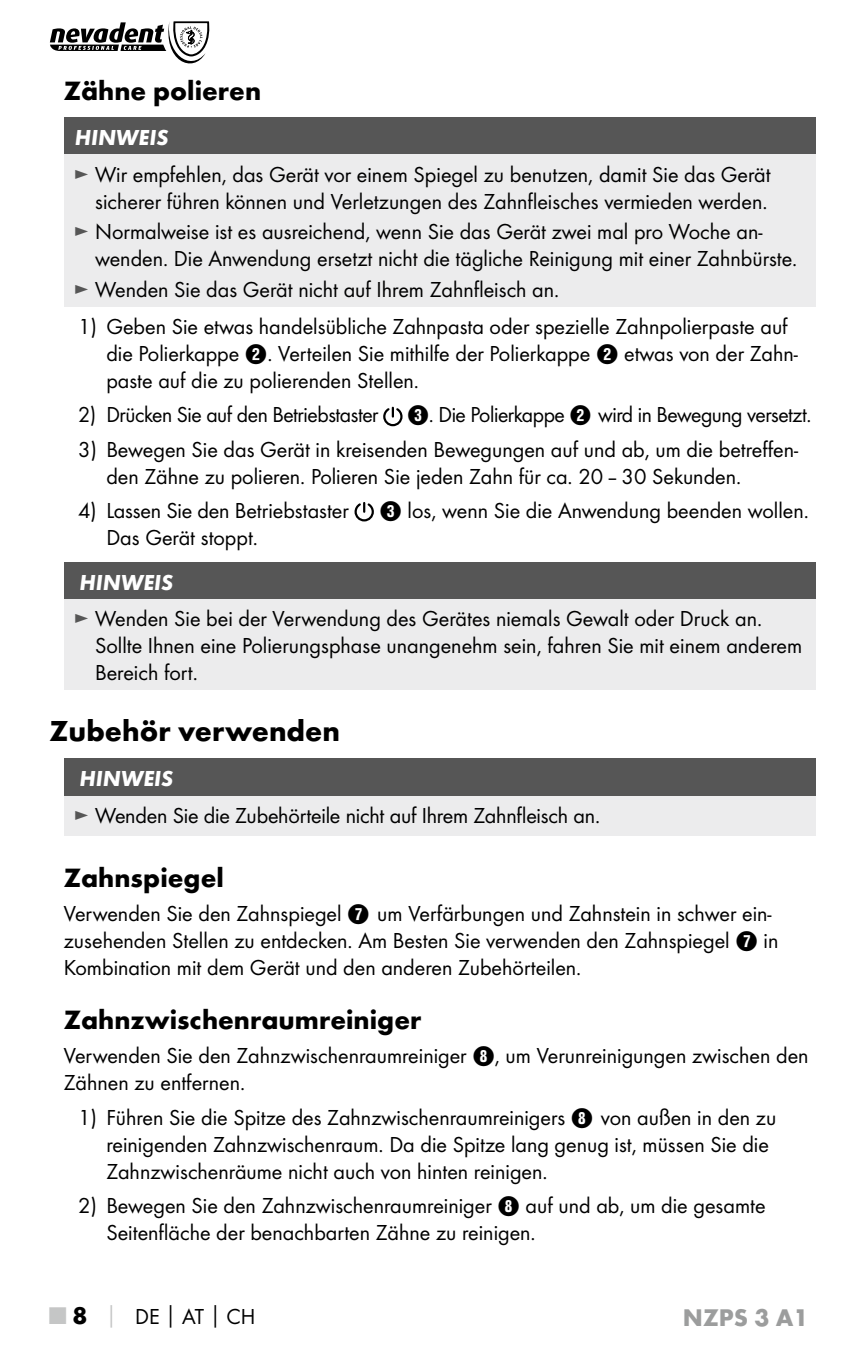
<style>
.page{position:relative;width:851px;height:1347px;background:#fff}
.page>*{position:absolute;margin:0;border:0;box-sizing:border-box;transform-origin:0 0}
.t1{font:700 30px "Futura";color:#000}
.t2{font:700 27.5px "Futura";color:#000}
.t3{font:700 25px "Futura";color:#9c9d9d}
.t4{font:22.5px/27px "Futura Boo";color:#000}
.t5{font:22.5px "Futura Boo";letter-spacing:-.02em;color:#000}
.t6{font:italic 700 22.5px "Futura";color:#fff}
.s1{color:#565656}
.s2{font-family:"Hako PI Nummern"}
.s3{font-family:"Futura";font-weight:700;font-size:25px;color:#c5c6c6}
.s4{font-family:"Futura";font-weight:700;font-size:25px}
.s5{font-family:"Futura";font-weight:700;color:#c5c6c6}
.s6{font-family:"Futura";font-weight:700}
</style>
<div class="page">
<svg style="left:50px;top:21px;width:159px;height:42px"></svg>
<div style="left:64px;top:117px;width:751px;height:38px;background:#565656"></div>
<div style="left:64px;top:155px;width:751px;height:152px;background:#ececed"></div>
<svg style="left:383px;top:407px;width:19px;height:19px"></svg>
<svg style="left:354px;top:502px;width:20px;height:19px"></svg>
<div style="left:64px;top:561px;width:751px;height:38px;background:#565656"></div>
<div style="left:64px;top:599px;width:751px;height:91px;background:#ececed"></div>
<div style="left:64px;top:758px;width:751px;height:38px;background:#565656"></div>
<div style="left:64px;top:796px;width:751px;height:39px;background:#ececed"></div>
<p class="t2" style="left:64px;top:73px;width:199px">Zähne polieren</p>
<p class="t6" style="left:75px;top:123px;width:95px">HINWEIS</p>
<p class="t4" style="left:74px;top:160px;width:698px;text-align:right"><span class="s1">►</span> Wir empfehlen, das Gerät vor einem Spiegel zu benutzen, damit Sie das Gerät sicherer führen können und Verletzungen des Zahnfleisches vermieden werden.</p>
<p class="t4" style="left:95px;top:218px;width:700px;text-indent:-21px"><span class="s1">►</span> Normalweise ist es ausreichend, wenn Sie das Gerät zwei mal pro Woche an&shy;wenden. Die Anwendung ersetzt nicht die tägliche Reinigung mit einer Zahnbürste.</p>
<p class="t4" style="left:74px;top:275px;width:484px"><span class="s1">►</span> Wenden Sie das Gerät nicht auf Ihrem Zahnfleisch an.</p>
<p class="t4" style="left:106px;top:313px;width:693px;text-indent:-28px">1) Geben Sie etwas handelsübliche Zahnpasta oder spezielle Zahnpolierpaste auf die Polierkappe <span class="s2">2</span>. Verteilen Sie mithilfe der Polierkappe <span class="s2">2</span> etwas von der Zahn&shy;paste auf die zu polierenden Stellen.</p>
<p class="t5" style="left:78px;top:401px;width:302px">2) Drücken Sie auf den Betriebstaster</p>
<p class="t5" style="left:407px;top:401px;width:403px"><span class="s2">3</span>. Die Polierkappe <span class="s2">2</span> wird in Bewegung versetzt.</p>
<p class="t4" style="left:106px;top:435px;width:693px;text-indent:-28px">3) Bewegen Sie das Gerät in kreisenden Bewegungen auf und ab, um die betreffen&shy;den Zähne zu polieren. Polieren Sie jeden Zahn für ca. 20–30 Sekunden.</p>
<p class="t4" style="left:78px;top:496px;width:272px">4) Lassen Sie den Betriebstaster</p>
<p class="t4" style="left:379px;top:496px;width:428px"><span class="s2">3</span> los, wenn Sie die Anwendung beenden wollen.</p>
<p class="t4" style="left:106px;top:523px;width:150px">Das Gerät stoppt.</p>
<p class="t6" style="left:79px;top:568px;width:95px">HINWEIS</p>
<p class="t4" style="left:95px;top:605px;width:708px;text-indent:-21px"><span class="s1">►</span> Wenden Sie bei der Verwendung des Gerätes niemals Gewalt oder Druck an.<br>Sollte Ihnen eine Polierungsphase unangenehm sein, fahren Sie mit einem anderem<br>Bereich fort.</p>
<h1 class="t1" style="left:50px;top:712px;width:292px">Zubehör verwenden</h1>
<p class="t6" style="left:79px;top:764px;width:95px">HINWEIS</p>
<p class="t4" style="left:74px;top:802px;width:525px"><span class="s1">►</span> Wenden Sie die Zubehörteile nicht auf Ihrem Zahnfleisch an.</p>
<p class="t2" style="left:64px;top:860px;width:161px">Zahnspiegel</p>
<p class="t4" style="left:64px;top:899px;width:716px">Verwenden Sie den Zahnspiegel <span class="s2">7</span> um Verfärbungen und Zahnstein in schwer ein&shy;zusehenden Stellen zu entdecken. Am Besten Sie verwenden den Zahnspiegel <span class="s2">7</span> in<br>Kombination mit dem Gerät und den anderen Zubehörteilen.</p>
<p class="t2" style="left:64px;top:1003px;width:359px">Zahnzwischenraumreiniger</p>
<p class="t4" style="left:64px;top:1042px;width:746px">Verwenden Sie den Zahnzwischenraumreiniger <span class="s2">8</span>, um Verunreinigungen zwischen den<br>Zähnen zu entfernen.</p>
<p class="t4" style="left:106px;top:1103px;width:671px;text-indent:-28px">1) Führen Sie die Spitze des Zahnzwischenraumreinigers <span class="s2">8</span> von außen in den zu reinigenden Zahnzwischenraum. Da die Spitze lang genug ist, müssen Sie die<br>Zahnzwischenräume nicht auch von hinten reinigen.</p>
<p class="t4" style="left:106px;top:1191px;width:660px;text-indent:-28px">2) Bewegen Sie den Zahnzwischenraumreiniger <span class="s2">8</span> auf und ab, um die gesamte<br>Seitenfläche der benachbarten Zähne zu reinigen.</p>
<p class="t4" style="left:50px;top:1303px;width:207px"><span class="s3">■</span> <span class="s4">8</span> <span class="s5">│</span> DE<span class="s6">│</span>AT<span class="s6">│</span>CH</p>
<p class="t3" style="left:682px;top:1301px;width:127px">NZPS 3 A1</p>
</div>
